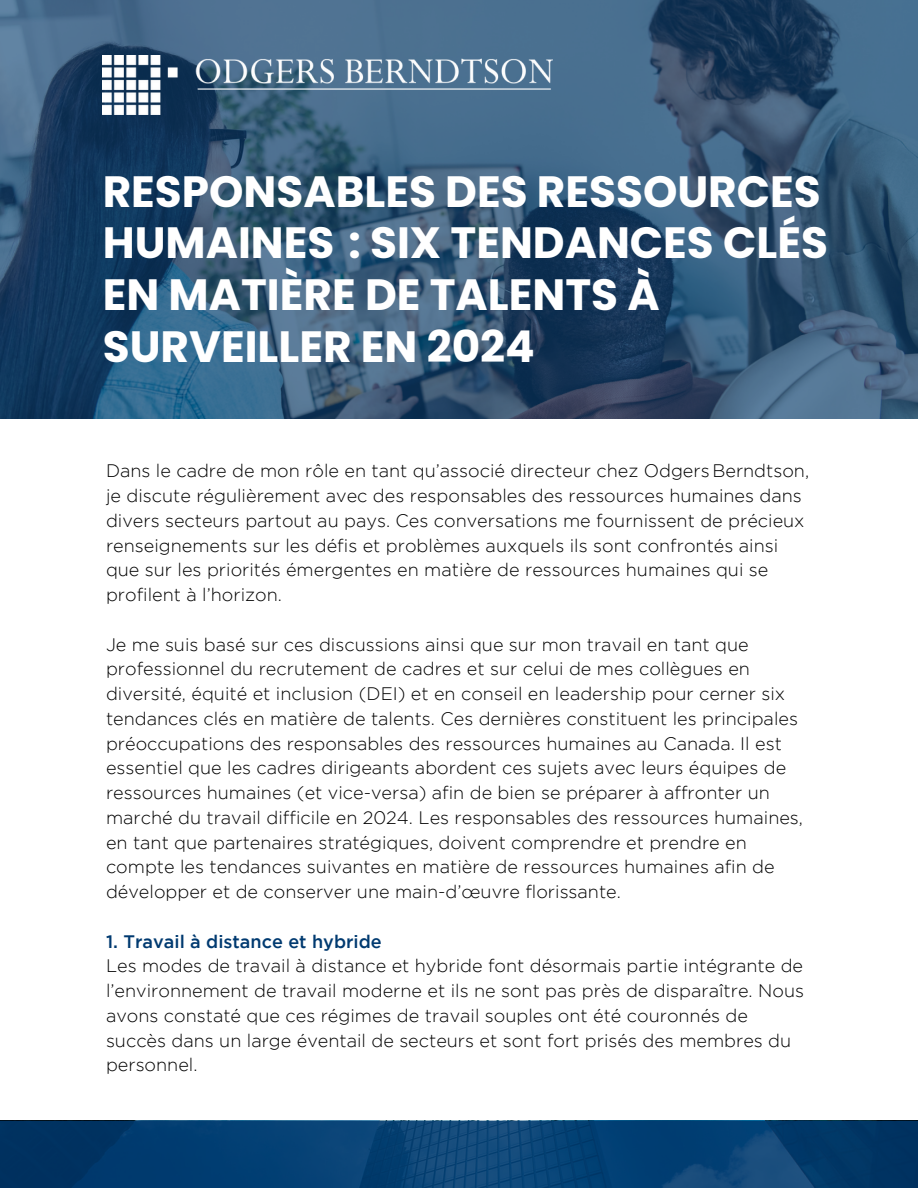
<style>
.page{position:relative;width:918px;height:1188px;background:#fff}
.page>*{position:absolute;margin:0;border:0;box-sizing:border-box;transform-origin:0 0}
.t1{font:700 43.8px/51.8px "Poppins";color:#fff}
.t2{font:300 18px/24.8px "Gotham";color:#000}
.t3{font:500 18px "Gotham";color:#003a70}
</style>
<div class="page">
<svg style="left:0;top:1121px;width:918px;height:67px;background:#053e70"></svg>
<svg style="left:0;top:0;width:918px;height:419px;background:#335676"></svg>
<img style="left:103px;top:56px;width:450px;height:58px">
<p class="t1" style="left:103px;top:166px;width:727px">RESPONSABLES DES RESSOURCES<br>HUMAINES : SIX TENDANCES CLÉS<br>EN MATIÈRE DE TALENTS À<br>SURVEILLER EN 2024</p>
<p class="t2" style="left:106px;top:460px;width:705px">Dans le cadre de mon rôle en tant qu’associé directeur chez Odgers Berndtson, je discute régulièrement avec des responsables des ressources humaines dans divers secteurs partout au pays. Ces conversations me fournissent de précieux renseignements sur les défis et problèmes auxquels ils sont confrontés ainsi que sur les priorités émergentes en matière de ressources humaines qui se profilent à l’horizon.</p>
<p class="t2" style="left:106px;top:633px;width:699px">Je me suis basé sur ces discussions ainsi que sur mon travail en tant que professionnel du recrutement de cadres et sur celui de mes collègues en diversité, équité et inclusion (DEI) et en conseil en leadership pour cerner six tendances clés en matière de talents. Ces dernières constituent les principales préoccupations des responsables des ressources humaines au Canada. Il est essentiel que les cadres dirigeants abordent ces sujets avec leurs équipes de ressources humaines (et vice-versa) afin de bien se préparer à affronter un marché du travail difficile en 2024. Les responsables des ressources humaines, en tant que partenaires stratégiques, doivent comprendre et prendre en compte les tendances suivantes en matière de ressources humaines afin de développer et de conserver une main-d’œuvre florissante.</p>
<p class="t3" style="left:106px;top:935px;width:277px">1. Travail à distance et hybride</p>
<p class="t2" style="left:106px;top:955px;width:700px">Les modes de travail à distance et hybride font désormais partie intégrante de l’environnement de travail moderne et ils ne sont pas près de disparaître. Nous avons constaté que ces régimes de travail souples ont été couronnés de succès dans un large éventail de secteurs et sont fort prisés des membres du personnel.</p>
</div>
